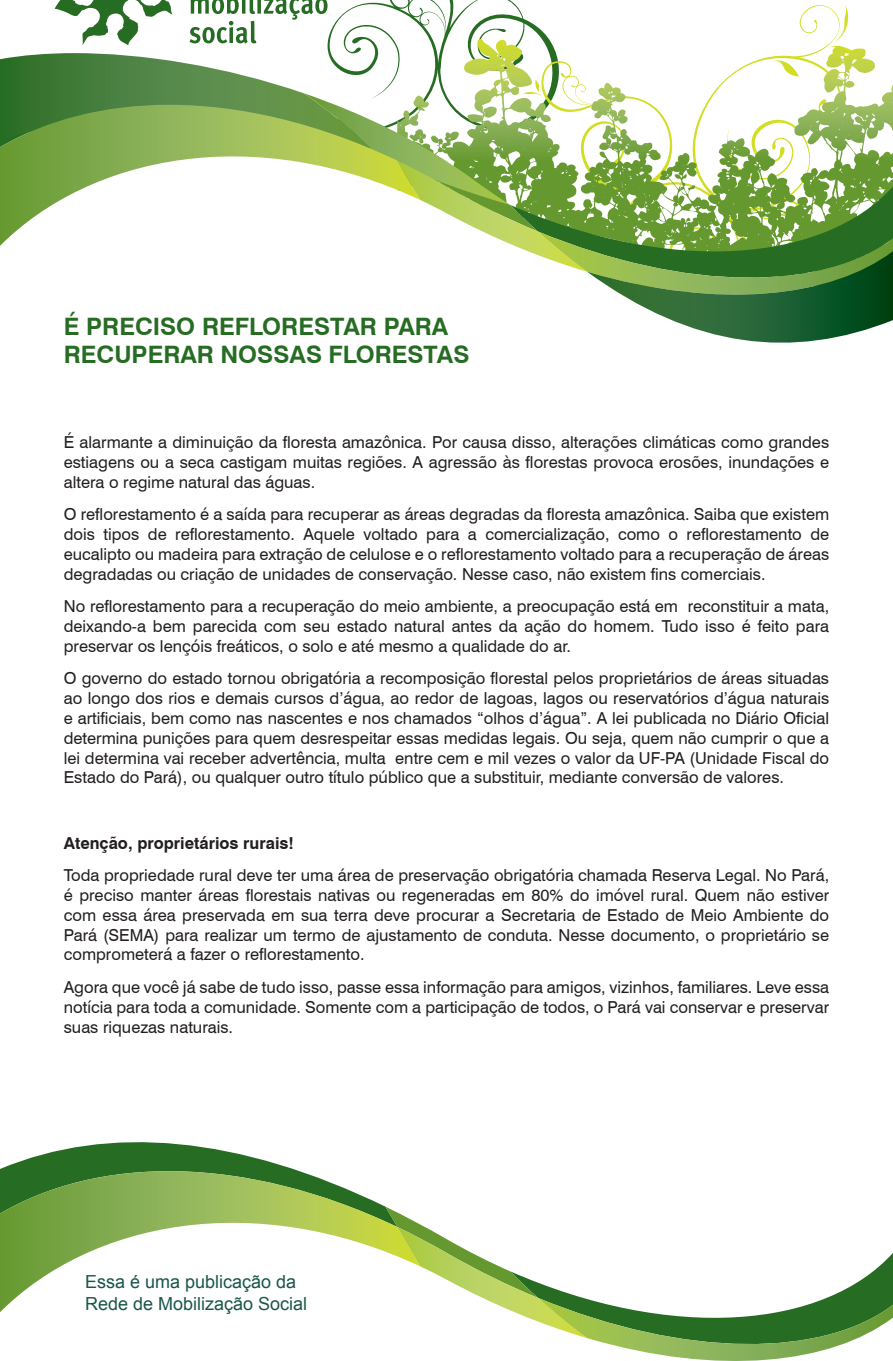
<style>
.page{position:relative;width:893px;height:1361px;background:#fff}
.page>*{position:absolute;margin:0;border:0;box-sizing:border-box;transform-origin:0 0}
.Paragraph_Style_1{font:700 24px/28.8px "Swiss 721 BT";color:#266c23}
.t1{font:18px/21.6px "Arial";color:#1a574a}
.Paragraph_Style_2{font:16.5px/19.8px "Swiss 721 BT";color:#231f20;text-align:justify}
.Paragraph_Style_2-2{font:700 16.5px "Swiss 721 BT";color:#231f20}
</style>
<div class="page">
<svg style="left:0;top:1142px;width:893px;height:219px"></svg>
<svg style="left:0;top:0;width:893px;height:343px"></svg>
<p class="Paragraph_Style_1" style="left:64px;top:311px;width:407px">É PRECISO REFLORESTAR PARA<br>RECUPERAR NOSSAS FLORESTAS</p>
<p class="Paragraph_Style_2" style="left:64px;top:432px;width:767px">É alarmante a diminuição da floresta amazônica. Por causa disso, alterações climáticas como grandes estiagens ou a seca castigam muitas regiões. A agressão às florestas provoca erosões, inundações e altera o regime natural das águas.</p>
<p class="Paragraph_Style_2" style="left:64px;top:504px;width:767px">O reflorestamento é a saída para recuperar as áreas degradas da floresta amazônica. Saiba que existem dois tipos de reflorestamento. Aquele voltado para a comercialização, como o reflorestamento de eucalipto ou madeira para extração de celulose e o reflorestamento voltado para a recuperação de áreas degradadas ou criação de unidades de conservação. Nesse caso, não existem fins comerciais.</p>
<p class="Paragraph_Style_2" style="left:64px;top:596px;width:767px">No reflorestamento para a recuperação do meio ambiente, a preocupação está em reconstituir a mata, deixando-a bem parecida com seu estado natural antes da ação do homem. Tudo isso é feito para preservar os lençóis freáticos, o solo e até mesmo a qualidade do ar.</p>
<p class="Paragraph_Style_2" style="left:64px;top:668px;width:767px">O governo do estado tornou obrigatória a recomposição florestal pelos proprietários de áreas situadas ao longo dos rios e demais cursos d’água, ao redor de lagoas, lagos ou reservatórios d’água naturais e artificiais, bem como nas nascentes e nos chamados “olhos d’água”. A lei publicada no Diário Oficial determina punições para quem desrespeitar essas medidas legais. Ou seja, quem não cumprir o que a lei determina vai receber advertência, multa entre cem e mil vezes o valor da UF-PA (Unidade Fiscal do Estado do Pará), ou qualquer outro título público que a substituir, mediante conversão de valores.</p>
<p class="Paragraph_Style_2-2" style="left:64px;top:832px;width:232px">Atenção, proprietários rurais!</p>
<p class="Paragraph_Style_2" style="left:64px;top:865px;width:767px">Toda propriedade rural deve ter uma área de preservação obrigatória chamada Reserva Legal. No Pará, é preciso manter áreas florestais nativas ou regeneradas em 80% do imóvel rural. Quem não estiver com essa área preservada em sua terra deve procurar a Secretaria de Estado de Meio Ambiente do Pará (SEMA) para realizar um termo de ajustamento de conduta. Nesse documento, o proprietário se comprometerá a fazer o reflorestamento.</p>
<p class="Paragraph_Style_2" style="left:64px;top:977px;width:767px">Agora que você já sabe de tudo isso, passe essa informação para amigos, vizinhos, familiares. Leve essa notícia para toda a comunidade. Somente com a participação de todos, o Pará vai conservar e preservar suas riquezas naturais.</p>
<p class="t1" style="left:85px;top:1271px;width:224px">Essa é uma publicação da<br>Rede de Mobilização Social</p>
</div>
